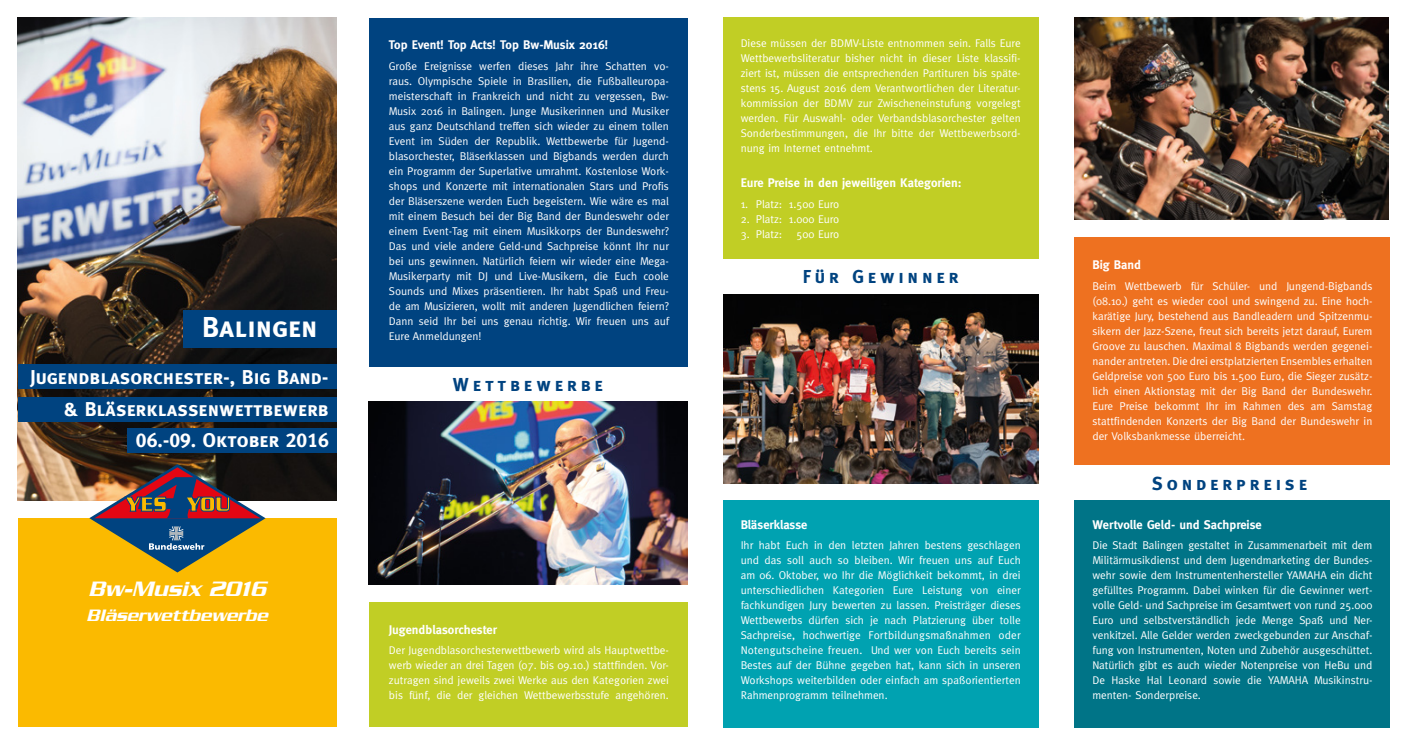
<style>
.page{position:relative;width:1407px;height:745px;background:#fff}
.page>*{position:absolute;margin:0;border:0;box-sizing:border-box;transform-origin:0 0}
.t1{font:28.75px "Meta Bold Caps";color:#fff}
.t2{font:italic 500 22.5px "Serpentine";color:#fff}
.t3{font:20px/31.9px "Meta Bold Caps";color:#fff;text-align:right}
.t4{font:18.75px "Meta Bold Caps";letter-spacing:.2em;color:#004380}
.t5{font:italic 500 17.88px "Serpentine";color:#fff}
.t6{font:700 12.5px "Meta";color:#fff}
.t7{font:11.25px/15px "Meta";color:#fff;text-align:justify}
</style>
<div class="page">
<div style="left:18px;top:518px;width:319px;height:208px;background:#fbba00"></div>
<img style="left:18px;top:18px;width:319px;height:482px">
<div style="left:128px;top:428px;width:209px;height:24px;background:#004380"></div>
<div style="left:18px;top:397px;width:319px;height:24px;background:#004380"></div>
<div style="left:18px;top:364px;width:319px;height:25px;background:#004380"></div>
<svg style="left:89px;top:464px;width:177px;height:108px"></svg>
<div style="left:183px;top:309px;width:154px;height:38px;background:#004380"></div>
<img style="left:369px;top:401px;width:318px;height:183px">
<img style="left:1075px;top:18px;width:313px;height:202px">
<img style="left:723px;top:294px;width:315px;height:189px">
<div style="left:723px;top:18px;width:315px;height:241px;background:#c1ce25"></div>
<div style="left:723px;top:500px;width:315px;height:226px;background:#00a2b1"></div>
<div style="left:369px;top:18px;width:318px;height:348px;background:#004380"></div>
<div style="left:369px;top:601px;width:318px;height:124px;background:#c1ce25"></div>
<div style="left:1074px;top:500px;width:315px;height:226px;background:#007487"></div>
<div style="left:1074px;top:237px;width:315px;height:227px;background:#ee7120"></div>
<h1 class="t1" style="left:202px;top:310px;width:117px">Balingen</h1>
<h3 class="t3" style="left:30px;top:360px;width:300px">Jugendblasorchester-, Big Band-&amp; Bläserklassenwettbewerb<br>06.-09. Oktober 2016</h3>
<h2 class="t2" style="left:89px;top:576px;width:179px">Bw-Musix 2016</h2>
<h3 class="t5" style="left:87px;top:605px;width:183px">Bläserwettbewerbe</h3>
<p class="t6" style="left:389px;top:38px;width:220px">Top Event! Top Acts! Top Bw-Musix 2016!</p>
<p class="t7" style="left:389px;top:58px;width:281px">Große Ereignisse werfen dieses Jahr ihre Schatten vo&shy;raus. Olympische Spiele in Brasilien, die Fußballeuropa&shy;meisterschaft in Frankreich und nicht zu vergessen, Bw-Musix 2016 in Balingen. Junge Musikerinnen und Musiker aus ganz Deutschland treffen sich wieder zu einem tollen Event im Süden der Republik. Wettbewerbe für Jugend&shy;blasorchester, Bläserklassen und Bigbands werden durch ein Programm der Superlative umrahmt. Kostenlose Work&shy;shops und Konzerte mit internationalen Stars und Profis der Bläserszene werden Euch begeistern. Wie wäre es mal mit einem Besuch bei der Big Band der Bundeswehr oder einem Event-Tag mit einem Musikkorps der Bundeswehr?<br>Das und viele andere Geld-und Sachpreise könnt Ihr nur bei uns gewinnen. Natürlich feiern wir wieder eine Mega-Musikerparty mit DJ und Live-Musikern, die Euch coole Sounds und Mixes präsentieren. Ihr habt Spaß und Freu&shy;de am Musizieren, wollt mit anderen Jugendlichen feiern?<br>Dann seid Ihr bei uns genau richtig. Wir freuen uns auf Eure Anmeldungen!</p>
<h3 class="t4" style="left:453px;top:374px;width:152px">Wettbewerbe</h3>
<p class="t6" style="left:389px;top:622px;width:110px">Jugendblasorchester</p>
<p class="t7" style="left:389px;top:642px;width:281px">Der Jugendblasorchesterwettbewerb wird als Hauptwettbe&shy;werb wieder an drei Tagen (07. bis 09.10.) stattfinden. Vor&shy;zutragen sind jeweils zwei Werke aus den Kategorien zwei bis fünf, die der gleichen Wettbewerbsstufe angehören.</p>
<p class="t7" style="left:741px;top:35px;width:281px">Diese müssen der BDMV-Liste entnommen sein. Falls Eure Wettbewerbsliteratur bisher nicht in dieser Liste klassifi&shy;ziert ist, müssen die entsprechenden Partituren bis späte&shy;stens 15. August 2016 dem Verantwortlichen der Literatur&shy;kommission der BDMV zur Zwischeneinstufung vorgelegt werden. Für Auswahl- oder Verbandsblasorchester gelten Sonderbestimmungen, die Ihr bitte der Wettbewerbsord&shy;nung im Internet entnehmt.</p>
<p class="t6" style="left:741px;top:175px;width:222px">Eure Preise in den jeweiligen Kategorien:</p>
<p class="t7" style="left:741px;top:196px;width:100px">1. Platz: 1.500 Euro</p>
<p class="t7" style="left:741px;top:211px;width:100px">2. Platz: 1.000 Euro</p>
<p class="t7" style="left:741px;top:226px;width:100px">3. Platz: 500 Euro</p>
<h3 class="t4" style="left:803px;top:265px;width:157px">Für Gewinner</h3>
<p class="t6" style="left:741px;top:517px;width:68px">Bläserklasse</p>
<p class="t7" style="left:741px;top:537px;width:281px">Ihr habt Euch in den letzten Jahren bestens geschlagen und das soll auch so bleiben. Wir freuen uns auf Euch am 06. Oktober, wo Ihr die Möglichkeit bekommt, in drei unterschiedlichen Kategorien Eure Leistung von einer fachkundigen Jury bewerten zu lassen. Preisträger dieses Wettbewerbs dürfen sich je nach Platzierung über tolle Sachpreise, hochwertige Fortbildungsmaßnahmen oder Notengutscheine freuen. Und wer von Euch bereits sein Bestes auf der Bühne gegeben hat, kann sich in unseren Workshops weiterbilden oder einfach am spaßorientierten Rahmenprogramm teilnehmen.</p>
<p class="t6" style="left:1092px;top:257px;width:50px">Big Band</p>
<p class="t7" style="left:1092px;top:278px;width:281px">Beim Wettbewerb für Schüler- und Jungend-Bigbands (08.10.) geht es wieder cool und swingend zu. Eine hoch&shy;karätige Jury, bestehend aus Bandleadern und Spitzenmu&shy;sikern der Jazz-Szene, freut sich bereits jetzt darauf, Eurem Groove zu lauschen. Maximal 8 Bigbands werden gegenei&shy;nander antreten. Die drei erstplatzierten Ensembles erhalten Geldpreise von 500 Euro bis 1.500 Euro, die Sieger zusätz&shy;lich einen Aktionstag mit der Big Band der Bundeswehr.<br>Eure Preise bekommt Ihr im Rahmen des am Samstag stattfindenden Konzerts der Big Band der Bundeswehr in der Volksbankmesse überreicht.</p>
<h3 class="t4" style="left:1152px;top:472px;width:156px">Sonderpreise</h3>
<p class="t6" style="left:1092px;top:517px;width:171px">Wertvolle Geld- und Sachpreise</p>
<p class="t7" style="left:1092px;top:537px;width:281px">Die Stadt Balingen gestaltet in Zusammenarbeit mit dem Militärmusikdienst und dem Jugendmarketing der Bundes&shy;wehr sowie dem Instrumentenhersteller YAMAHA ein dicht gefülltes Programm. Dabei winken für die Gewinner wert&shy;volle Geld- und Sachpreise im Gesamtwert von rund 25.000<br>Euro und selbstverständlich jede Menge Spaß und Ner&shy;venkitzel. Alle Gelder werden zweckgebunden zur Anschaf&shy;fung von Instrumenten, Noten und Zubehör ausgeschüttet.<br>Natürlich gibt es auch wieder Notenpreise von HeBu und De Haske Hal Leonard sowie die YAMAHA Musikinstru&shy;menten- Sonderpreise.</p>
</div>
